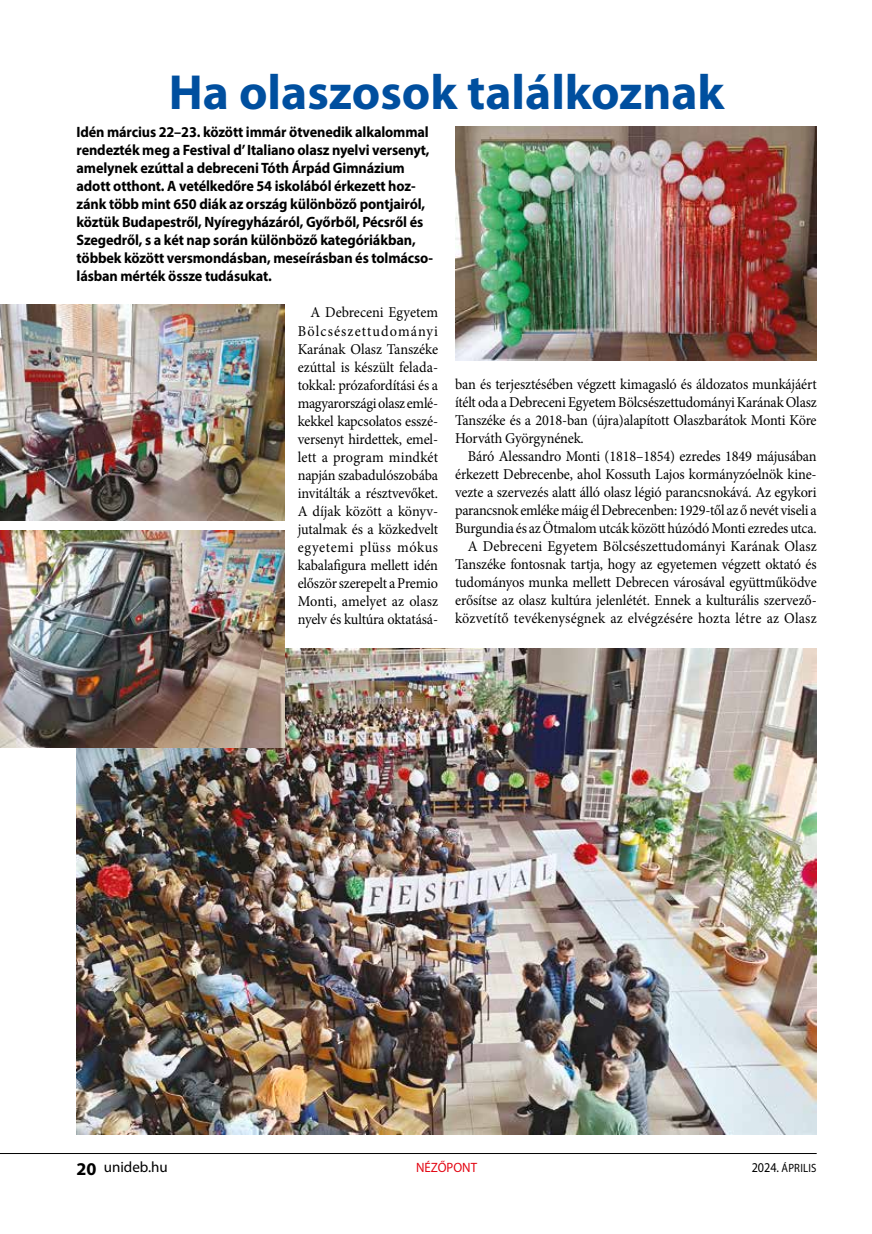
<style>
.page{position:relative;width:872px;height:1234px;background:#fff}
.page>*{position:absolute;margin:0;border:0;box-sizing:border-box;transform-origin:0 0}
.t1{font:700 49.5px "Myriad Pro";color:#004f9f}
.t2{font:15px/18px "Minion Pro";letter-spacing:-.01em;color:#000;text-align:justify;scale:.95 1}
.t3{font:700 15px/18px "Myriad Pro";letter-spacing:-.01em;color:#000;scale:.95 1}
.t4{font:15px "Myriad Pro";color:#000}
.t5{font:13.5px "Myriad Pro";color:#e30613;scale:.95 1}
.t6{font:12px "Myriad Pro";letter-spacing:.02em;color:#000;scale:.9 1}
.s1{font-weight:700;font-size:18px}
.s2{font-size:13.5px}
</style>
<div class="page">
<hr style="left:0;top:1152px;width:816px;height:1px;background:#000">
<img style="left:77px;top:648px;width:739px;height:486px">
<img style="left:0;top:304px;width:285px;height:216px">
<img style="left:0;top:530px;width:285px;height:217px">
<img style="left:455px;top:126px;width:361px;height:234px">
<h1 class="t1" style="left:169px;top:60px;width:557px">Ha olaszosok találkoznak</h1>
<p class="t3" style="left:77px;top:123px;width:377px">Idén március 22–23. között immár ötvenedik alkalommal rendezték meg a Festival d’ Italiano olasz nyelvi versenyt, amelynek ezúttal a debreceni Tóth Árpád Gimnázium adott otthont. A vetélkedőre 54 iskolából érkezett hoz&shy;zánk több mint 650 diák az ország különböző pontjairól, köztük Budapestről, Nyíregyházáról, Győrből, Pécsről és Szegedről, s a két nap során különböző kategóriákban, többek között versmondásban, meseírásban és tolmácso&shy;lásban mérték össze tudásukat.</p>
<p class="t2" style="left:298px;top:304px;width:149px;text-indent:13px">A Debreceni Egyetem Bölcsészettudományi Karának Olasz Tanszéke ezúttal is készült felada&shy;tokkal: prózafordítási és a magyarországi olasz emlé&shy;kekkel kapcsolatos esszé&shy;versenyt hirdettek, emel&shy;lett a program mindkét napján szabadulószobába invitálták a résztvevőket.<br>A díjak között a könyv&shy;jutalmak és a közkedvelt egyetemi plüss mókus kabalafigura mellett idén először szerepelt a Premio Monti, amelyet az olasz nyelv és kultúra oktatásá-</p>
<p class="t2" style="left:455px;top:375px;width:382px">ban és terjesztésében végzett kimagasló és áldozatos munkájáért ítélt oda a Debreceni Egyetem Bölcsészettudományi Karának Olasz Tanszéke és a 2018-ban (újra)alapított Olaszbarátok Monti Köre Horváth Györgynének.</p>
<p class="t2" style="left:455px;top:447px;width:382px;text-align:right">Báró Alessandro Monti (1818–1854) ezredes 1849 májusában érkezett Debrecenbe, ahol Kossuth Lajos kormányzóelnök kine&shy;vezte a szervezés alatt álló olasz légió parancsnokává. Az egykori parancsnok emléke máig él Debrecenben: 1929-től az ő nevét viseli a Burgundia és az Ötmalom utcák között húzódó Monti ezredes utca.<br>A Debreceni Egyetem Bölcsészettudományi Karának Olasz Tanszéke fontosnak tartja, hogy az egyetemen végzett oktató és tudományos munka mellett Debrecen városával együttműködve erősítse az olasz kultúra jelenlétét. Ennek a kulturális szervező&shy;közvetítő tevékenységnek az elvégzésére hozta létre az Olasz</p>
<p class="t4" style="left:77px;top:1157px;width:93px"><span class="s1">20</span> unideb.hu</p>
<p class="t5" style="left:416px;top:1158px;width:66px">NÉZŐPONT</p>
<p class="t6" style="left:751px;top:1159px;width:74px"><span class="s2">2024.</span> április</p>
</div>
